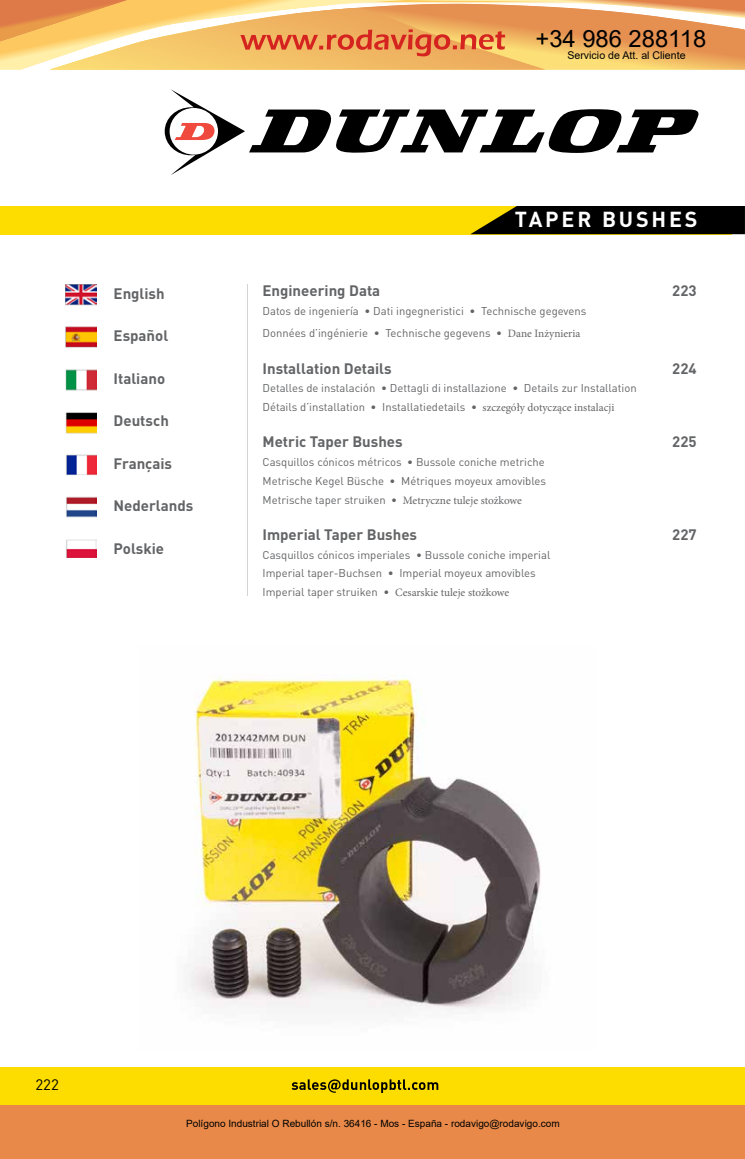
<style>
.page{position:relative;width:745px;height:1159px;background:#fff}
.page>*{position:absolute;margin:0;border:0;box-sizing:border-box;transform-origin:0 0}
.t1{font:23.75px "Arial";color:#000}
.t2{font:700 21.5px "DINOT";letter-spacing:.13em;color:#fff}
.t3{font:700 15px "DINOT";color:#636466}
.t4{font:15px "DINOT";color:#000}
.t5{font:11.25px/18.8px "DINOT";color:#636466}
.t6{font:11.25px "Minion Pro";color:#636466}
.t7{font:10.62px "Arial";color:#000}
.t8{font:10px "Arial";color:#000}
.s1{font-family:"Minion Pro"}
.s2{font-family:"DINOT"}
</style>
<div class="page">
<img style="left:189px;top:675px;width:352px;height:335px">
<div style="left:0;top:206px;width:730px;height:28px;background:#fddd00"></div>
<svg style="left:471px;top:206px;width:273px;height:28px;background:#151200"></svg>
<svg style="left:165px;top:89px;width:534px;height:86px"></svg>
<hr style="left:247px;top:284px;width:1px;height:312px;background:#d1d3d4">
<img style="left:66px;top:284px;width:31px;height:273px">
<div style="left:0;top:1067px;width:744px;height:39px;background:#fddd00"></div>
<svg style="left:291px;top:1079px;width:147px;height:14px"></svg>
<div style="left:0;top:1105px;width:744px;height:54px;background:#e88949"></div>
<svg style="left:0;top:0;width:744px;height:70px;background:#f0b56e"></svg>
<h3 class="t3" style="left:113px;top:283px;width:53px">English</h3>
<h3 class="t3" style="left:113px;top:325px;width:56px">Español</h3>
<h3 class="t3" style="left:113px;top:368px;width:53px">Italiano</h3>
<h3 class="t3" style="left:113px;top:410px;width:57px">Deutsch</h3>
<h3 class="t3" style="left:113px;top:453px;width:60px">Français</h3>
<h3 class="t3" style="left:113px;top:495px;width:81px">Nederlands</h3>
<h3 class="t3" style="left:113px;top:538px;width:52px">Polskie</h3>
<h1 class="t1" style="left:535px;top:22px;width:172px">+34 986 288118</h1>
<p class="t7" style="left:567px;top:48px;width:120px">Servicio de Att. al Cliente</p>
<h2 class="t2" style="left:514px;top:204px;width:184px">TAPER BUSHES</h2>
<h3 class="t3" style="left:262px;top:280px;width:119px">Engineering Data</h3>
<h3 class="t3" style="left:672px;top:280px;width:26px">223</h3>
<p class="t5" style="left:262px;top:299px;width:325px;line-height:22.5px">Datos de ingeniería • Dati ingegneristici • Technische gegevens<br>Données d’ingénierie • Technische gegevens • <span class="s1">Dane Inżynieria</span></p>
<h3 class="t3" style="left:262px;top:358px;width:131px">Installation Details</h3>
<h3 class="t3" style="left:672px;top:358px;width:26px">224</h3>
<p class="t5" style="left:262px;top:378px;width:375px">Detalles de instalación • Dettagli di installazione • Details zur Installation<br>Détails d’installation • Installatiedetails • <span class="s1">szczegóły dotyczące instalacji</span></p>
<h3 class="t3" style="left:262px;top:432px;width:142px">Metric Taper Bushes</h3>
<h3 class="t3" style="left:672px;top:432px;width:26px">225</h3>
<p class="t5" style="left:262px;top:452px;width:285px;text-align:justify">Casquillos cónicos métricos • Bussole coniche metriche Metrische Kegel Büsche • Métriques moyeux amovibles Metrische taper struiken • <span class="s1">Metryczne tuleje stożkowe</span></p>
<h3 class="t3" style="left:262px;top:524px;width:156px">Imperial Taper Bushes</h3>
<h3 class="t3" style="left:672px;top:524px;width:26px">227</h3>
<p class="t5" style="left:262px;top:544px;width:289px">Casquillos cónicos imperiales • Bussole coniche imperial<br>Imperial taper-Buchsen • Imperial moyeux amovibles</p>
<p class="t6" style="left:262px;top:585px;width:248px"><span class="s2">Imperial taper struiken •</span> Cesarskie tuleje stożkowe</p>
<h3 class="t4" style="left:35px;top:1074px;width:25px">222</h3>
<p class="t8" style="left:186px;top:1117px;width:375px">Polígono Industrial O Rebullón s/n. 36416 - Mos - España - rodavigo@rodavigo.com</p>
</div>
